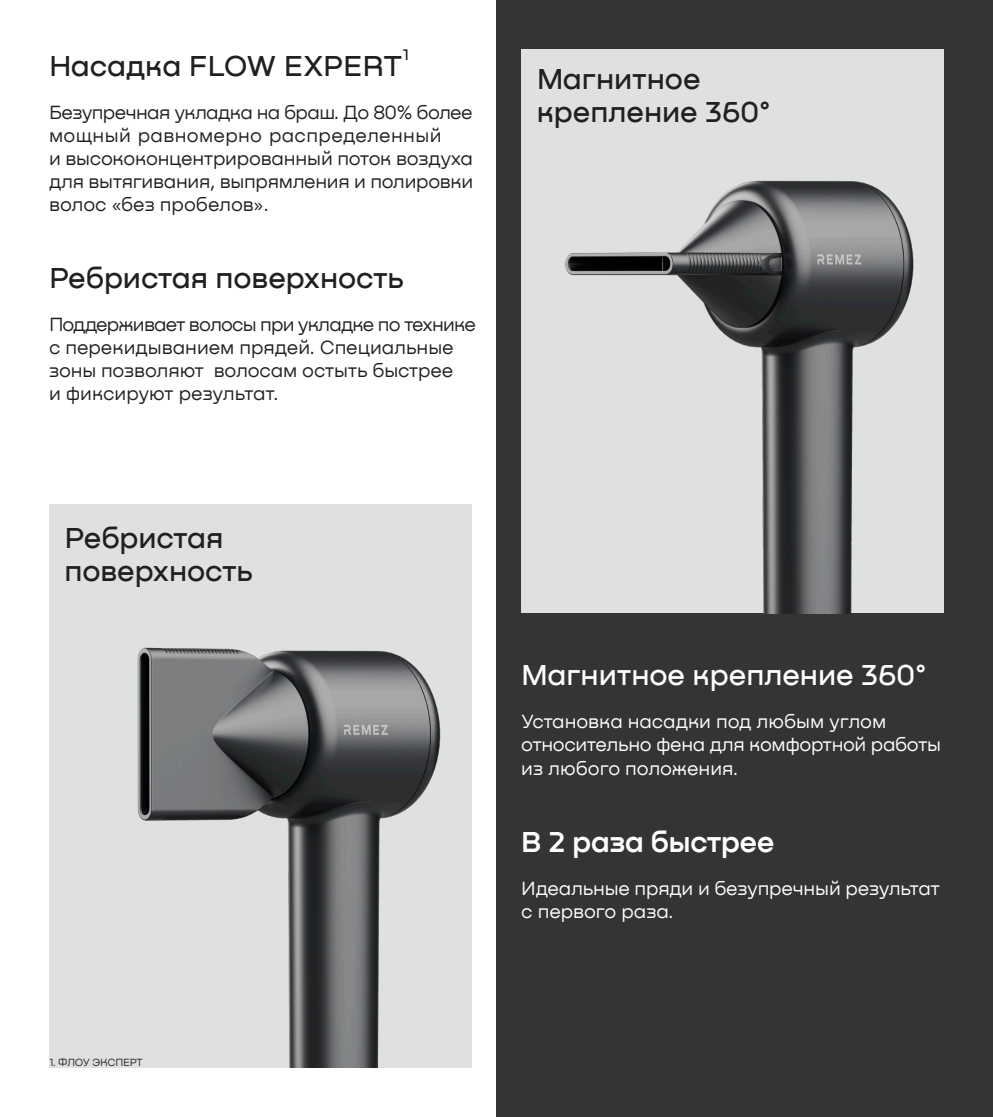
<style>
.page{position:relative;width:993px;height:1117px;background:#fff}
.page>*{position:absolute;margin:0;border:0;box-sizing:border-box;transform-origin:0 0}
.t1{font:500 29.75px "Nekst";letter-spacing:-.005em;color:#231f20}
.t2{font:500 29.75px "Nekst";letter-spacing:-.005em;color:#fff}
.t3{font:600 29.75px "Nekst";letter-spacing:-.005em;color:#fff}
.t4{font:19.25px/23.1px "Nekst";letter-spacing:-.015em;color:#231f20}
.t5{font:19.25px/23.1px "Nekst";letter-spacing:-.01em;color:#fff}
.t6{font:500 15.75px "Nekst";color:#231f20}
.t7{font:10.5px "Nekst";letter-spacing:-.035em;color:#231f20}
</style>
<div class="page">
<div style="left:496px;top:0;width:496px;height:1116px;background:#353435"></div>
<div style="left:521px;top:50px;width:422px;height:563px;background:#dfe1df"></div>
<div style="left:49px;top:504px;width:422px;height:563px;background:#dfe1df"></div>
<img style="left:565px;top:180px;width:349px;height:433px">
<img style="left:137px;top:647px;width:304px;height:420px">
<p class="t6" style="left:402px;top:45px;width:8px">1</p>
<p class="t1" style="left:49px;top:48px;width:355px">Насадка FLOW EXPERT</p>
<p class="t4" style="left:49px;top:100px;width:425px">Безупречная укладка на браш. До 80% более мощный равномерно распределенный</p>
<p class="t4" style="left:49px;top:147px;width:425px;text-align:justify">и высококонцентрированный поток воздуха для вытягивания, выпрямления и полировки волос «без пробелов».</p>
<p class="t1" style="left:49px;top:260px;width:356px">Ребристая поверхность</p>
<p class="t4" style="left:49px;top:312px;width:428px">Поддерживает волосы при укладке по технике с перекидыванием прядей. Специальные зоны позволяют волосам остыть быстрее</p>
<p class="t4" style="left:49px;top:381px;width:231px">и фиксируют результат.</p>
<p class="t1" style="left:536px;top:61px;width:165px">Магнитное</p>
<p class="t1" style="left:536px;top:94px;width:236px">крепление 360°</p>
<p class="t1" style="left:64px;top:520px;width:160px">Ребристая</p>
<p class="t1" style="left:64px;top:553px;width:190px">поверхность</p>
<p class="t2" style="left:521px;top:657px;width:407px">Магнитное крепление 360°</p>
<p class="t5" style="left:521px;top:709px;width:366px">Установка насадки под любым углом</p>
<p class="t5" style="left:521px;top:732px;width:421px">относительно фена для комфортной работы из любого положения.</p>
<p class="t3" style="left:521px;top:823px;width:254px">В 2 раза быстрее</p>
<p class="t5" style="left:521px;top:876px;width:420px">Идеальные пряди и безупречный результат с первого раза.</p>
<p class="t7" style="left:50px;top:1055px;width:95px">1. ФЛОУ ЭКСПЕРТ</p>
</div>
